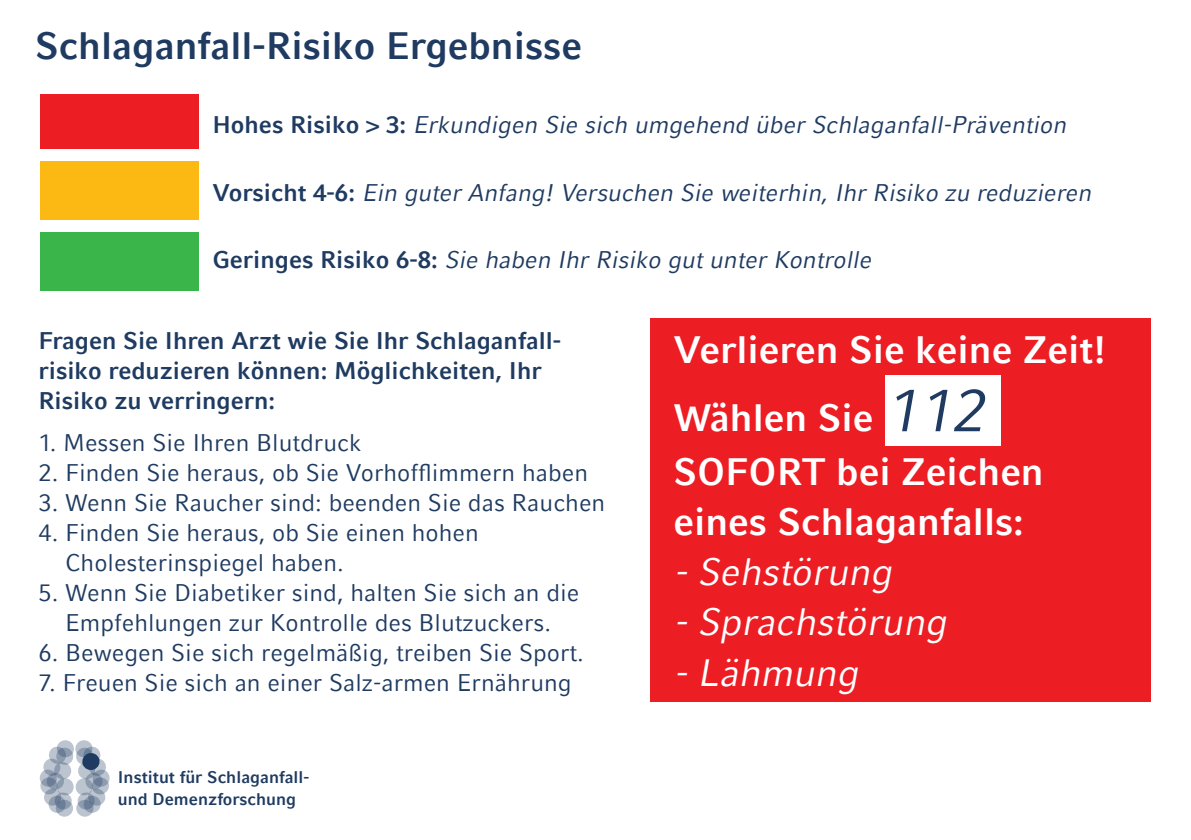
<style>
.page{position:relative;width:1191px;height:840px;background:#fff}
.page>*{position:absolute;margin:0;border:0;box-sizing:border-box;transform-origin:0 0}
.t1{font:700 38px/68px "LMU Compatil Fact";color:#fff}
.t2{font:italic 38px "LMU Compatil Fact";color:#fff}
.t3{font:700 38px "LMU Compatil Fact";color:#1f3b61}
.t4{font:24px/30px "LMU Compatil Fact";color:#1f3b61}
.t5{font:italic 24px "LMU Compatil Fact";color:#1f3b61}
.t6{font:700 24px/30px "LMU Compatil Fact";color:#1f3b61}
.t7{font:700 16.8px/22.4px "LMU Compatil Fact";color:#1f3b61}
.s1{font-weight:700;font-style:normal}
.s2{font-weight:400;font-style:italic;font-size:60px;color:#1f3b61}
</style>
<div class="page">
<div style="left:40px;top:232px;width:158px;height:59px;background:#39b54a"></div>
<div style="left:40px;top:94px;width:158px;height:55px;background:#ed1d24"></div>
<div style="left:650px;top:318px;width:501px;height:383px;background:#ed1d24"></div>
<div style="left:40px;top:161px;width:158px;height:59px;background:#fdb913"></div>
<div style="left:76px;top:799px;width:18px;height:17px;background:#bcc4cf;border-radius:50%"></div>
<div style="left:56px;top:799px;width:17px;height:17px;background:#bcc4cf;border-radius:50%"></div>
<svg style="left:39px;top:740px;width:71px;height:73px"></svg>
<div style="left:885px;top:374px;width:115px;height:71px;background:#fff"></div>
<h1 class="t3" style="left:35px;top:23px;width:548px">Schlaganfall-Risiko Ergebnisse</h1>
<p class="t5" style="left:212px;top:110px;width:855px"><span class="s1">Hohes Risiko &gt; 3:</span> Erkundigen Sie sich umgehend über Schlaganfall-Prävention</p>
<p class="t5" style="left:212px;top:178px;width:880px"><span class="s1">Vorsicht 4-6:</span> Ein guter Anfang! Versuchen Sie weiterhin, Ihr Risiko zu reduzieren</p>
<p class="t5" style="left:212px;top:245px;width:660px"><span class="s1">Geringes Risiko 6-8:</span> Sie haben Ihr Risiko gut unter Kontrolle</p>
<p class="t6" style="left:38px;top:325px;width:524px">Fragen Sie Ihren Arzt wie Sie Ihr Schlaganfall&shy;risiko reduzieren können: Möglichkeiten, Ihr<br>Risiko zu verringern:</p>
<p class="t4" style="left:38px;top:427px;width:324px">1. Messen Sie Ihren Blutdruck</p>
<p class="t4" style="left:38px;top:457px;width:551px">2. Finden Sie heraus, ob Sie Vorhofflimmern haben</p>
<p class="t4" style="left:38px;top:487px;width:568px">3. Wenn Sie Raucher sind: beenden Sie das Rauchen</p>
<p class="t4" style="left:65px;top:517px;width:415px;text-indent:-27px">4. Finden Sie heraus, ob Sie einen hohen<br>Cholesterinspiegel haben.</p>
<p class="t4" style="left:38px;top:577px;width:542px;text-align:center">5. Wenn Sie Diabetiker sind, halten Sie sich an die<br>Empfehlungen zur Kontrolle des Blutzuckers.</p>
<p class="t4" style="left:38px;top:637px;width:547px">6. Bewegen Sie sich regelmäßig, treiben Sie Sport.</p>
<p class="t4" style="left:38px;top:667px;width:534px">7. Freuen Sie sich an einer Salz-armen Ernährung</p>
<p class="t7" style="left:118px;top:765px;width:193px">Institut für Schlaganfall&shy;und Demenzforschung</p>
<h1 class="t1" style="left:673px;top:315px;width:434px">Verlieren Sie keine Zeit!<br>Wählen Sie <span class="s2">112</span></h1>
<h1 class="t1" style="left:673px;top:446px;width:372px;line-height:50px">SOFORT bei Zeichen eines Schlaganfalls:</h1>
<h1 class="t2" style="left:673px;top:550px;width:220px">- Sehstörung</h1>
<h1 class="t2" style="left:673px;top:600px;width:275px">- Sprachstörung</h1>
<h1 class="t2" style="left:673px;top:650px;width:186px">- Lähmung</h1>
</div>
